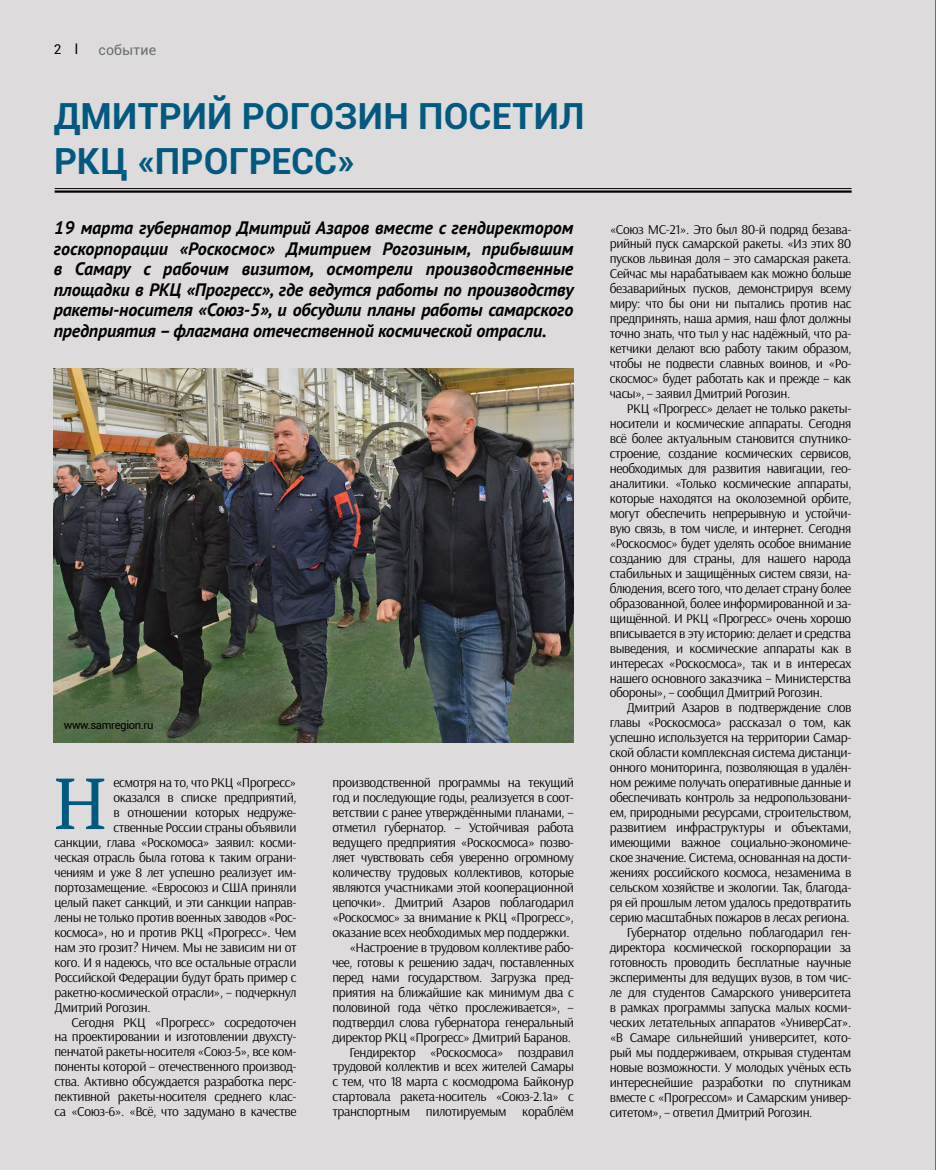
<style>
.page{position:relative;width:936px;height:1170px;background:#fff}
.page>*{position:absolute;margin:0;border:0;box-sizing:border-box;transform-origin:0 0}
.t1{font:72px "PT Serif";color:#005a7f}
.t2{font:700 36px/44.8px "Roboto";letter-spacing:.005em;color:#005a7f}
.t3{font:italic 700 18px/20.5px "PT Sans";letter-spacing:-.01em;color:#000;text-align:justify}
.t4{font:14.25px "Roboto";color:#6c6f71}
.t5{font:13.5px/15px "Arsenal";letter-spacing:-.03em;color:#000;text-align:justify}
.t6{font:13.5px "Roboto";color:#000}
.t7{font:11.25px "Roboto";letter-spacing:-.03em;color:#000}
</style>
<div class="page">
<div style="left:0;top:0;width:935px;height:1169px;background:#dddbdc"></div>
<hr style="left:55px;top:188px;width:796px;height:1px;background:#000">
<hr style="left:55px;top:190px;width:796px;height:3px;background:#000">
<img style="left:54px;top:368px;width:519px;height:374px">
<hr style="left:935px;top:0;width:1px;height:1169px;background:#000">
<p class="t6" style="left:54px;top:40px;width:26px">2 l</p>
<p class="t4" style="left:99px;top:40px;width:59px">событие</p>
<h2 class="t2" style="left:54px;top:92px;width:532px">ДМИТРИЙ РОГОЗИН ПОСЕТИЛ<br>РКЦ «ПРОГРЕСС»</h2>
<p class="t3" style="left:54px;top:217px;width:521px">19 марта губернатор Дмитрий Азаров вместе с гендиректором госкорпорации «Роскосмос» Дмитрием Рогозиным, прибывшим в Самару с рабочим визитом, осмотрели производственные площадки в РКЦ «Прогресс», где ведутся работы по производству ракеты-носителя «Союз-5», и обсудили планы работы самарского предприятия – флагмана отечественной космической отрасли.</p>
<p class="t7" style="left:64px;top:717px;width:91px">www.samregion.ru</p>
<h1 class="t1" style="left:54px;top:756px;width:54px">Н</h1>
<p class="t5" style="left:113px;top:775px;width:184px">есмотря на то, что РКЦ «Прогресс»</p>
<p class="t5" style="left:113px;top:790px;width:184px">оказался в списке предприятий,</p>
<p class="t5" style="left:113px;top:805px;width:184px">в отношении которых недруже-</p>
<p class="t5" style="left:113px;top:820px;width:184px">ственные России страны объявили</p>
<p class="t5" style="left:54px;top:834px;width:243px">санкции, глава «Роскомоса» заявил: косми-</p>
<p class="t5" style="left:54px;top:849px;width:243px">ческая отрасль была готова к таким ограни-</p>
<p class="t5" style="left:54px;top:864px;width:243px">чениям и уже 8 лет успешно реализует им-</p>
<p class="t5" style="left:54px;top:879px;width:243px">портозамещение. «Евросоюз и США приняли</p>
<p class="t5" style="left:54px;top:894px;width:243px">целый пакет санкций, и эти санкции направ-</p>
<p class="t5" style="left:54px;top:909px;width:243px">лены не только против военных заводов «Рос-</p>
<p class="t5" style="left:54px;top:924px;width:243px">космоса», но и против РКЦ «Прогресс». Чем</p>
<p class="t5" style="left:54px;top:939px;width:243px">нам это грозит? Ничем. Мы не зависим ни от</p>
<p class="t5" style="left:54px;top:954px;width:243px">кого. И я надеюсь, что все остальные отрасли</p>
<p class="t5" style="left:54px;top:969px;width:243px">Российской Федерации будут брать пример с</p>
<p class="t5" style="left:54px;top:984px;width:243px">ракетно-космической отрасли», – подчеркнул</p>
<p class="t5" style="left:54px;top:999px;width:98px">Дмитрий Рогозин.</p>
<p class="t5" style="left:71px;top:1014px;width:226px">Сегодня РКЦ «Прогресс» сосредоточен</p>
<p class="t5" style="left:54px;top:1029px;width:243px">на проектировании и изготовлении двухсту-</p>
<p class="t5" style="left:54px;top:1044px;width:243px">пенчатой ракеты-носителя «Союз-5», все ком-</p>
<p class="t5" style="left:54px;top:1059px;width:243px">поненты которой – отечественного производ-</p>
<p class="t5" style="left:54px;top:1074px;width:243px">ства. Активно обсуждается разработка перс-</p>
<p class="t5" style="left:54px;top:1089px;width:243px">пективной ракеты-носителя среднего клас-</p>
<p class="t5" style="left:54px;top:1104px;width:243px">са «Союз-6». «Всё, что задумано в качестве</p>
<p class="t5" style="left:332px;top:775px;width:243px">производственной программы на текущий</p>
<p class="t5" style="left:332px;top:790px;width:243px">год и последующие годы, реализуется в соот-</p>
<p class="t5" style="left:332px;top:805px;width:243px">ветствии с ранее утверждёнными планами, –</p>
<p class="t5" style="left:332px;top:820px;width:243px">отметил губернатор. – Устойчивая работа</p>
<p class="t5" style="left:332px;top:835px;width:243px">ведущего предприятия «Роскосмоса» позво-</p>
<p class="t5" style="left:332px;top:849px;width:243px">ляет чувствовать себя уверенно огромному</p>
<p class="t5" style="left:332px;top:864px;width:243px">количеству трудовых коллективов, которые</p>
<p class="t5" style="left:332px;top:879px;width:243px">являются участниками этой кооперационной</p>
<p class="t5" style="left:332px;top:894px;width:243px">цепочки». Дмитрий Азаров поблагодарил</p>
<p class="t5" style="left:332px;top:909px;width:243px">«Роскосмос» за внимание к РКЦ «Прогресс»,</p>
<p class="t5" style="left:332px;top:924px;width:239px">оказание всех необходимых мер поддержки.</p>
<p class="t5" style="left:349px;top:939px;width:226px">«Настроение в трудовом коллективе рабо-</p>
<p class="t5" style="left:332px;top:954px;width:243px">чее, готовы к решению задач, поставленных</p>
<p class="t5" style="left:332px;top:969px;width:243px">перед нами государством. Загрузка пред-</p>
<p class="t5" style="left:332px;top:984px;width:243px">приятия на ближайшие как минимум два с</p>
<p class="t5" style="left:332px;top:999px;width:243px">половиной года чётко прослеживается», –</p>
<p class="t5" style="left:332px;top:1014px;width:243px">подтвердил слова губернатора генеральный</p>
<p class="t5" style="left:332px;top:1029px;width:240px">директор РКЦ «Прогресс» Дмитрий Баранов.</p>
<p class="t5" style="left:349px;top:1044px;width:226px">Гендиректор «Роскосмоса» поздравил</p>
<p class="t5" style="left:332px;top:1059px;width:243px">трудовой коллектив и всех жителей Самары</p>
<p class="t5" style="left:332px;top:1074px;width:243px">с тем, что 18 марта с космодрома Байконур</p>
<p class="t5" style="left:332px;top:1089px;width:243px">стартовала ракета-носитель «Союз-2.1а» с</p>
<p class="t5" style="left:332px;top:1104px;width:243px">транспортным пилотируемым кораблём</p>
<p class="t5" style="left:609px;top:221px;width:243px">«Союз МС-21». Это был 80-й подряд безава&shy;рийный пуск самарской ракеты. «Из этих 80 пусков львиная доля – это самарская ракета.<br>Сейчас мы нарабатываем как можно больше безаварийных пусков, демонстрируя всему миру: что бы они ни пытались против нас предпринять, наша армия, наш флот должны точно знать, что тыл у нас надёжный, что ра&shy;кетчики делают всю работу таким образом, чтобы не подвести славных воинов, и «Ро&shy;скосмос» будет работать как и прежде – как часы», – заявил Дмитрий Рогозин.</p>
<p class="t5" style="left:609px;top:401px;width:243px;text-indent:17px">РКЦ «Прогресс» делает не только ракеты&shy;носители и космические аппараты. Сегодня всё более актуальным становится спутнико&shy;строение, создание космических сервисов, необходимых для развития навигации, гео&shy;аналитики. «Только космические аппараты, которые находятся на околоземной орбите, могут обеспечить непрерывную и устойчи&shy;вую связь, в том числе, и интернет. Сегодня «Роскосмос» будет уделять особое внимание созданию для страны, для нашего народа стабильных и защищённых систем связи, на&shy;блюдения, всего того, что делает страну более образованной, более информированной и за&shy;щищённой. И РКЦ «Прогресс» очень хорошо вписывается в эту историю: делает и средства выведения, и космические аппараты как в интересах «Роскосмоса», так и в интересах нашего основного заказчика – Министерства обороны», – сообщил Дмитрий Рогозин.</p>
<p class="t5" style="left:626px;top:700px;width:226px">Дмитрий Азаров в подтверждение слов</p>
<p class="t5" style="left:609px;top:715px;width:243px">главы «Роскосмоса» рассказал о том, как</p>
<p class="t5" style="left:609px;top:730px;width:243px">успешно используется на территории Самар-</p>
<p class="t5" style="left:609px;top:745px;width:243px">ской области комплексная система дистанци-</p>
<p class="t5" style="left:609px;top:760px;width:243px">онного мониторинга, позволяющая в удалён-</p>
<p class="t5" style="left:609px;top:775px;width:243px">ном режиме получать оперативные данные и</p>
<p class="t5" style="left:609px;top:790px;width:243px">обеспечивать контроль за недропользовани-</p>
<p class="t5" style="left:609px;top:805px;width:243px">ем, природными ресурсами, строительством,</p>
<p class="t5" style="left:609px;top:820px;width:243px">развитием инфраструктуры и объектами,</p>
<p class="t5" style="left:609px;top:835px;width:243px">имеющими важное социально-экономиче-</p>
<p class="t5" style="left:609px;top:850px;width:243px">ское значение. Система, основанная на дости-</p>
<p class="t5" style="left:609px;top:865px;width:243px">жениях российского космоса, незаменима в</p>
<p class="t5" style="left:609px;top:880px;width:243px">сельском хозяйстве и экологии. Так, благода-</p>
<p class="t5" style="left:609px;top:895px;width:243px">ря ей прошлым летом удалось предотвратить</p>
<p class="t5" style="left:609px;top:909px;width:241px">серию масштабных пожаров в лесах региона.</p>
<p class="t5" style="left:626px;top:924px;width:226px">Губернатор отдельно поблагодарил ген-</p>
<p class="t5" style="left:609px;top:939px;width:243px">директора космической госкорпорации за</p>
<p class="t5" style="left:609px;top:954px;width:243px">готовность проводить бесплатные научные</p>
<p class="t5" style="left:609px;top:969px;width:243px">эксперименты для ведущих вузов, в том чис-</p>
<p class="t5" style="left:609px;top:984px;width:243px">ле для студентов Самарского университета</p>
<p class="t5" style="left:609px;top:999px;width:243px">в рамках программы запуска малых косми-</p>
<p class="t5" style="left:609px;top:1014px;width:243px">ческих летательных аппаратов «УниверСат».</p>
<p class="t5" style="left:609px;top:1029px;width:243px">«В Самаре сильнейший университет, кото-</p>
<p class="t5" style="left:609px;top:1044px;width:243px">рый мы поддерживаем, открывая студентам</p>
<p class="t5" style="left:609px;top:1059px;width:243px">новые возможности. У молодых учёных есть</p>
<p class="t5" style="left:609px;top:1074px;width:243px">интереснейшие разработки по спутникам</p>
<p class="t5" style="left:609px;top:1089px;width:243px">вместе с «Прогрессом» и Самарским универ-</p>
<p class="t5" style="left:609px;top:1104px;width:204px">ситетом», – ответил Дмитрий Рогозин.</p>
</div>
